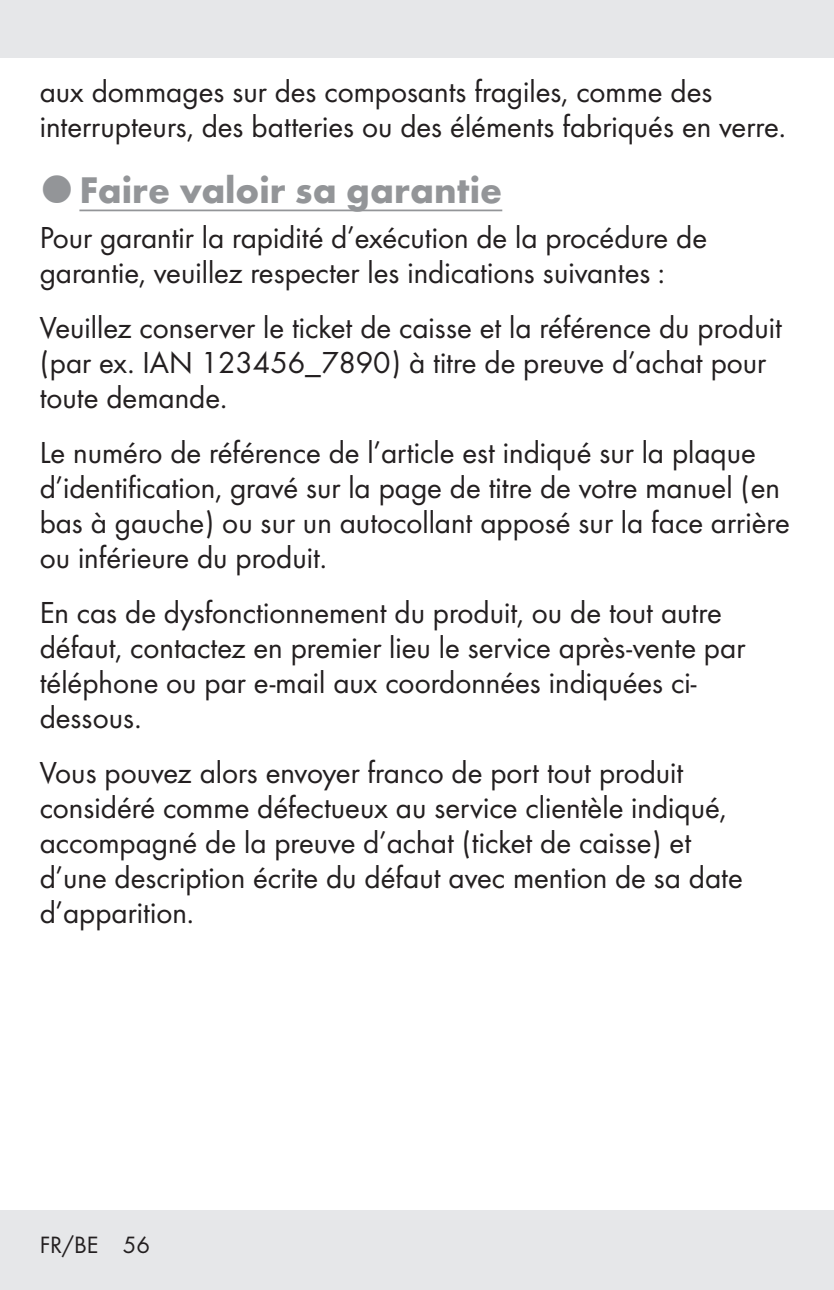
<style>
.page{position:relative;width:834px;height:1290px;background:#fff}
.page>*{position:absolute;margin:0;border:0;box-sizing:border-box;transform-origin:0 0}
.t1{font:700 38.5px "Futura";color:#939598}
.t2{font:31.5px/35px "Futura Boo";color:#231f20}
.t3{font:24.5px "Futura Boo";color:#231f20}
</style>
<div class="page">
<div style="left:0;top:0;width:833px;height:58px;background:#e6e7e9"></div>
<div style="left:0;top:1210px;width:833px;height:80px;background:#e6e7e9"></div>
<hr style="left:79px;top:210px;width:423px;height:1px;background:#939598">
<p class="t2" style="left:40px;top:73px;width:747px">aux dommages sur des composants fragiles, comme des interrupteurs, des batteries ou des éléments fabriqués en verre.</p>
<p class="t1" style="left:79px;top:162px;width:424px">Faire valoir sa garantie</p>
<p class="t2" style="left:40px;top:219px;width:668px">Pour garantir la rapidité d’exécution de la procédure de garantie, veuillez respecter les indications suivantes :</p>
<p class="t2" style="left:40px;top:308px;width:743px">Veuillez conserver le ticket de caisse et la référence du produit (par ex. IAN 123456_7890) à titre de preuve d’achat pour toute demande.</p>
<p class="t2" style="left:40px;top:433px;width:751px">Le numéro de référence de l’article est indiqué sur la plaque d’identification, gravé sur la page de titre de votre manuel (en bas à gauche) ou sur un autocollant apposé sur la face arrière ou inférieure du produit.</p>
<p class="t2" style="left:40px;top:593px;width:707px">En cas de dysfonctionnement du produit, ou de tout autre défaut, contactez en premier lieu le service après-vente par téléphone ou par e-mail aux coordonnées indiquées ci&shy;dessous.</p>
<p class="t2" style="left:40px;top:753px;width:704px">Vous pouvez alors envoyer franco de port tout produit considéré comme défectueux au service clientèle indiqué, accompagné de la preuve d’achat (ticket de caisse) et d’une description écrite du défaut avec mention de sa date d’apparition.</p>
<p class="t3" style="left:40px;top:1228px;width:112px">FR/BE 56</p>
</div>
